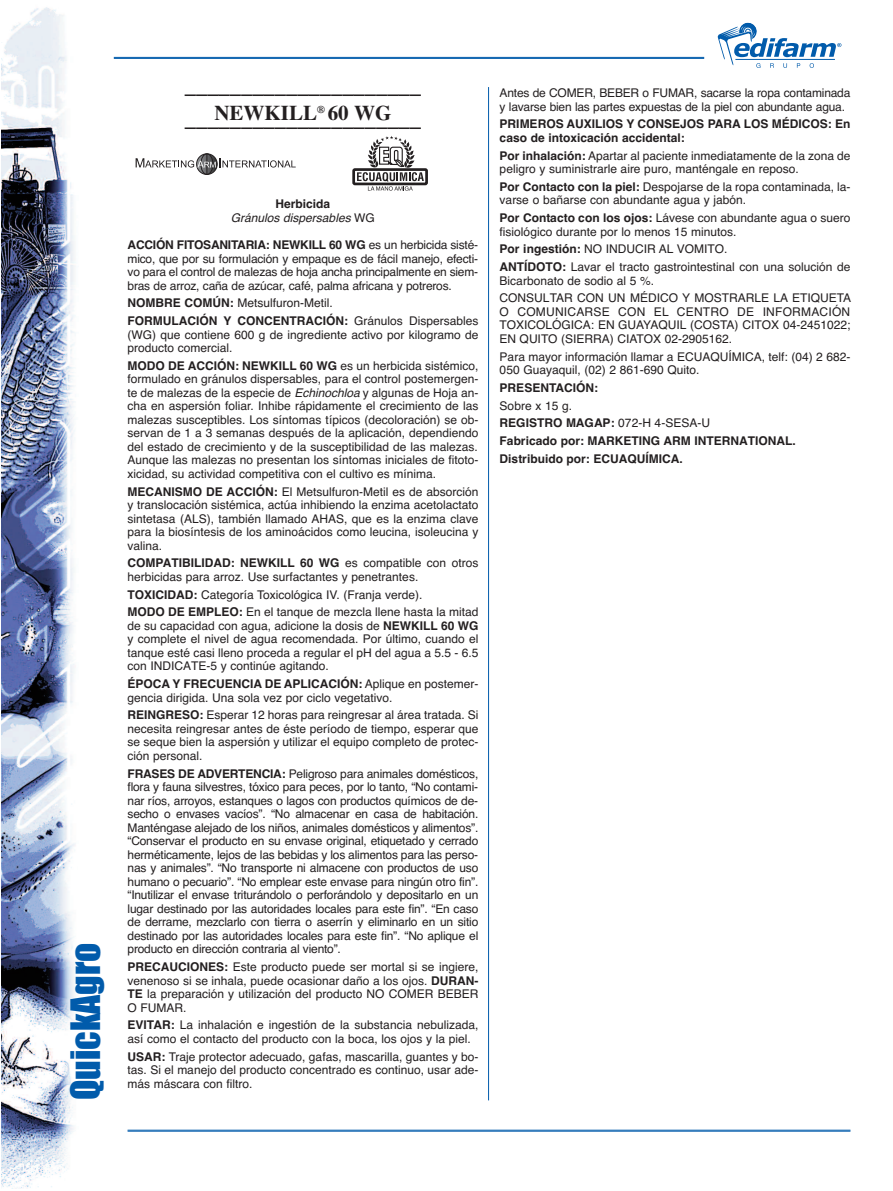
<style>
.page{position:relative;width:893px;height:1191px;background:#fff}
.page>*{position:absolute;margin:0;border:0;box-sizing:border-box;transform-origin:0 0}
.t1{font:37.5px "Impact";color:#015bab}
.t2{font:700 22.5px "Times";color:#231f20}
.t3{font:700 21px "Times";color:#231f20}
.t4{font:12px/13.5px "Helvetica";color:#231f20}
.t5{font:700 12px/17.7px "Helvetica";color:#231f20}
.t6{font:italic 12px/13.5px "Helvetica";color:#231f20;text-align:center}
.s1{font-weight:700;font-style:normal}
.s2{font-style:normal}
.s3{font-weight:700}
.s4{font-weight:400}
.s5{font-style:italic}
</style>
<div class="page">
<img style="left:1px;top:7px;width:75px;height:1181px">
<hr style="left:114px;top:57px;width:590px;height:1px;background:#015bab">
<hr style="left:114px;top:58px;width:590px;height:1px;background:#015bab">
<svg style="left:718px;top:22px;width:123px;height:46px"></svg>
<hr style="left:735px;top:59px;width:100px;height:1px;background:#015bab">
<svg style="left:136px;top:154px;width:160px;height:20px"></svg>
<div style="left:352px;top:168px;width:76px;height:17px;border:3px solid #231f20"></div>
<svg style="left:357px;top:136px;width:67px;height:55px"></svg>
<hr style="left:128px;top:1130px;width:722px;height:1px;background:#015bab">
<hr style="left:488px;top:87px;width:1px;height:1013px;background:#015bab">
<h1 class="t1" style="left:56px;top:1100px;width:159px;rotate:-90deg">QuickAgro</h1>
<h2 class="t2" style="left:185px;top:72px;width:238px">_____________________</h2>
<h3 class="t3" style="left:214px;top:100px;width:112px">NEWKILL<sup>®</sup></h3>
<h2 class="t2" style="left:185px;top:105px;width:238px">_____________<sup>6</sup>_<sup>0</sup>__<sup>W</sup>_<sup>G</sup>____</h2>
<p class="t6" style="left:231px;top:198px;width:146px"><span class="s1">Herbicida<br></span>Gránulos dispersables <span class="s2">WG</span></p>
<p class="t4" style="left:128px;top:238px;width:352px;text-align:justify"><span class="s3">ACCIÓN FITOSANITARIA: NEWKILL 60 WG</span> es un herbicida sisté&shy;mico, que por su formulación y empaque es de fácil manejo, efecti&shy;vo para el control de malezas de hoja ancha principalmente en siem&shy;bras de arroz, caña de azúcar, café, palma africana y potreros.</p>
<p class="t5" style="left:128px;top:294px;width:352px">NOMBRE COMÚN: <span class="s4">Metsulfuron-Metil.<br></span>FORMULACIÓN Y CONCENTRACIÓN: <span class="s4">Gránulos Dispersables</span></p>
<p class="t4" style="left:128px;top:328px;width:352px">(WG) que contiene 600 g de ingrediente activo por kilogramo de producto comercial.</p>
<p class="t4" style="left:128px;top:359px;width:352px;text-align:justify"><span class="s3">MODO DE ACCIÓN: NEWKILL 60 WG</span> es un herbicida sistémico, formulado en gránulos dispersables, para el control postemergen&shy;te de malezas de la especie de <span class="s5">Echinochloa</span> y algunas de Hoja an&shy;cha en aspersión foliar. Inhibe rápidamente el crecimiento de las malezas susceptibles. Los síntomas típicos (decoloración) se ob&shy;servan de 1 a 3 semanas después de la aplicación, dependiendo del estado de crecimiento y de la susceptibilidad de las malezas.<br>Aunque las malezas no presentan los síntomas iniciales de fitoto&shy;xicidad, su actividad competitiva con el cultivo es mínima.</p>
<p class="t4" style="left:128px;top:485px;width:352px;text-align:justify"><span class="s3">MECANISMO DE ACCIÓN:</span> El Metsulfuron-Metil es de absorción y translocación sistémica, actúa inhibiendo la enzima acetolactato sintetasa (ALS), también llamado AHAS, que es la enzima clave para la biosíntesis de los aminoácidos como leucina, isoleucina y valina.</p>
<p class="t4" style="left:128px;top:556px;width:352px"><span class="s3">COMPATIBILIDAD: NEWKILL 60 WG</span> es compatible con otros herbicidas para arroz. Use surfactantes y penetrantes.</p>
<p class="t4" style="left:128px;top:585px;width:352px;line-height:17.7px"><span class="s3">TOXICIDAD:</span> Categoría Toxicológica IV. (Franja verde).<br><span class="s3">MODO DE EMPLEO:</span> En el tanque de mezcla llene hasta la mitad</p>
<p class="t4" style="left:128px;top:619px;width:352px;text-align:justify">de su capacidad con agua, adicione la dosis de <span class="s3">NEWKILL 60 WG </span>y complete el nivel de agua recomendada. Por último, cuando el tanque esté casi lleno proceda a regular el pH del agua a 5.5 - 6.5 con INDICATE-5 y continúe agitando.</p>
<p class="t4" style="left:128px;top:677px;width:352px"><span class="s3">ÉPOCA Y FRECUENCIA DE APLICACIÓN:</span> Aplique en postemer&shy;gencia dirigida. Una sola vez por ciclo vegetativo.</p>
<p class="t4" style="left:128px;top:708px;width:352px;text-align:justify"><span class="s3">REINGRESO:</span> Esperar 12 horas para reingresar al área tratada. Si necesita reingresar antes de éste período de tiempo, esperar que se seque bien la aspersión y utilizar el equipo completo de protec&shy;ción personal.</p>
<p class="t4" style="left:128px;top:767px;width:352px;text-align:justify"><span class="s3">FRASES DE ADVERTENCIA:</span> Peligroso para animales domésticos, flora y fauna silvestres, tóxico para peces, por lo tanto, “No contami&shy;nar ríos, arroyos, estanques o lagos con productos químicos de de&shy;secho o envases vacíos”. “No almacenar en casa de habitación.<br>Manténgase alejado de los niños, animales domésticos y alimentos”. “Conservar el producto en su envase original, etiquetado y cerrado herméticamente, lejos de las bebidas y los alimentos para las perso&shy;nas y animales”. “No transporte ni almacene con productos de uso humano o pecuario”. “No emplear este envase para ningún otro fin”. “Inutilizar el envase triturándolo o perforándolo y depositarlo en un lugar destinado por las autoridades locales para este fin”. “En caso de derrame, mezclarlo con tierra o aserrín y eliminarlo en un sitio destinado por las autoridades locales para este fin”. “No aplique el producto en dirección contraria al viento”.</p>
<p class="t4" style="left:128px;top:960px;width:352px;text-align:justify"><span class="s3">PRECAUCIONES:</span> Este producto puede ser mortal si se ingiere, venenoso si se inhala, puede ocasionar daño a los ojos. <span class="s3">DURAN-TE</span> la preparación y utilización del producto NO COMER BEBER O FUMAR.</p>
<p class="t4" style="left:128px;top:1018px;width:352px"><span class="s3">EVITAR:</span> La inhalación e ingestión de la substancia nebulizada, así como el contacto del producto con la boca, los ojos y la piel.</p>
<p class="t4" style="left:128px;top:1049px;width:352px;text-align:justify"><span class="s3">USAR:</span> Traje protector adecuado, gafas, mascarilla, guantes y bo&shy;tas. Si el manejo del producto concentrado es continuo, usar ade&shy;más máscara con filtro.</p>
<p class="t4" style="left:500px;top:86px;width:352px">Antes de COMER, BEBER o FUMAR, sacarse la ropa contaminada y lavarse bien las partes expuestas de la piel con abundante agua.</p>
<p class="t5" style="left:500px;top:117px;width:352px;line-height:13.5px">PRIMEROS AUXILIOS Y CONSEJOS PARA LOS MÉDICOS: En caso de intoxicación accidental:</p>
<p class="t4" style="left:500px;top:149px;width:352px"><span class="s3">Por inhalación:</span> Apartar al paciente inmediatamente de la zona de peligro y suministrarle aire puro, manténgale en reposo.</p>
<p class="t4" style="left:500px;top:180px;width:352px"><span class="s3">Por Contacto con la piel:</span> Despojarse de la ropa contaminada, la&shy;varse o bañarse con abundante agua y jabón.</p>
<p class="t4" style="left:500px;top:211px;width:352px"><span class="s3">Por Contacto con los ojos:</span> Lávese con abundante agua o suero fisiológico durante por lo menos 15 minutos.</p>
<p class="t4" style="left:500px;top:240px;width:352px;line-height:17.7px"><span class="s3">Por ingestión:</span> NO INDUCIR AL VOMITO.<br><span class="s3">ANTÍDOTO:</span> Lavar el tracto gastrointestinal con una solución de</p>
<p class="t4" style="left:500px;top:272px;width:353px;line-height:17.7px">Bicarbonato de sodio al 5 %.<br>CONSULTAR CON UN MÉDICO Y MOSTRARLE LA ETIQUETA</p>
<p class="t4" style="left:500px;top:305px;width:352px;text-align:justify">O COMUNICARSE CON EL CENTRO DE INFORMACIÓN TOXICOLÓGICA: EN GUAYAQUIL (COSTA) CITOX 04-2451022; EN QUITO (SIERRA) CIATOX 02-2905162.</p>
<p class="t4" style="left:500px;top:350px;width:352px">Para mayor información llamar a ECUAQUÍMICA, telf: (04) 2 682-<br>050 Guayaquil, (02) 2 861-690 Quito.</p>
<p class="t5" style="left:500px;top:379px;width:100px">PRESENTACIÓN:</p>
<p class="t5" style="left:500px;top:397px;width:298px"><span class="s4">Sobre x 15 g.<br></span>REGISTRO MAGAP: <span class="s4">072-H 4-SESA-U<br></span>Fabricado por: MARKETING ARM INTERNATIONAL.<br>Distribuido por: ECUAQUÍMICA.</p>
</div>
